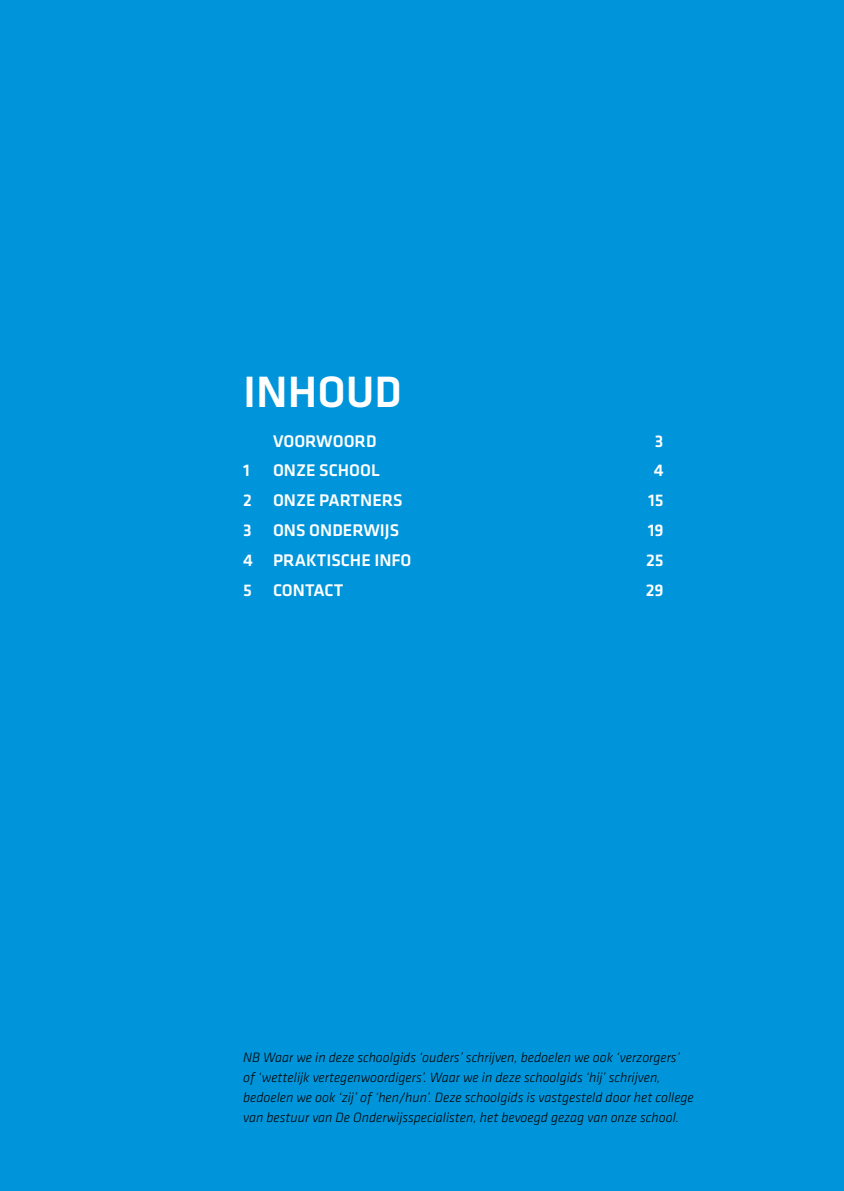
<style>
.page{position:relative;width:844px;height:1191px;background:#fff}
.page>*{position:absolute;margin:0;border:0;box-sizing:border-box;transform-origin:0 0}
.t1{font:500 45.5px "Klavika";color:#fff}
.t2{font:500 17.5px "Klavika";color:#fff}
.t3{font:italic 300 14px/19.8px "Klavika";color:#000}
</style>
<div class="page">
<div style="left:0;top:0;width:843px;height:1191px;background:#0095da"></div>
<h1 class="t1" style="left:243px;top:367px;width:160px">INHOUD</h1>
<p class="t2" style="left:273px;top:431px;width:105px">VOORWOORD</p>
<p class="t2" style="left:654px;top:431px;width:10px">3</p>
<p class="t2" style="left:243px;top:461px;width:8px">1</p>
<p class="t2" style="left:273px;top:461px;width:108px">ONZE SCHOOL</p>
<p class="t2" style="left:653px;top:461px;width:11px">4</p>
<p class="t2" style="left:243px;top:491px;width:161px">2 ONZE PARTNERS</p>
<p class="t2" style="left:648px;top:491px;width:17px">15</p>
<p class="t2" style="left:243px;top:520px;width:157px">3 ONS ONDERWIJS</p>
<p class="t2" style="left:647px;top:520px;width:17px">19</p>
<p class="t2" style="left:243px;top:550px;width:170px">4 PRAKTISCHE INFO</p>
<p class="t2" style="left:646px;top:550px;width:19px">25</p>
<p class="t2" style="left:243px;top:580px;width:101px">5 CONTACT</p>
<p class="t2" style="left:645px;top:580px;width:19px">29</p>
<p class="t3" style="left:243px;top:1047px;width:452px">NB Waar we in deze schoolgids ‘ouders’ schrijven, bedoelen we ook ‘verzorgers’ of ‘wettelijk vertegenwoordigers’. Waar we in deze schoolgids ‘hij’ schrijven, bedoelen we ook ‘zij’ of ‘hen/hun’. Deze schoolgids is vastgesteld door het college van bestuur van De Onderwijsspecialisten, het bevoegd gezag van onze school.</p>
</div>
